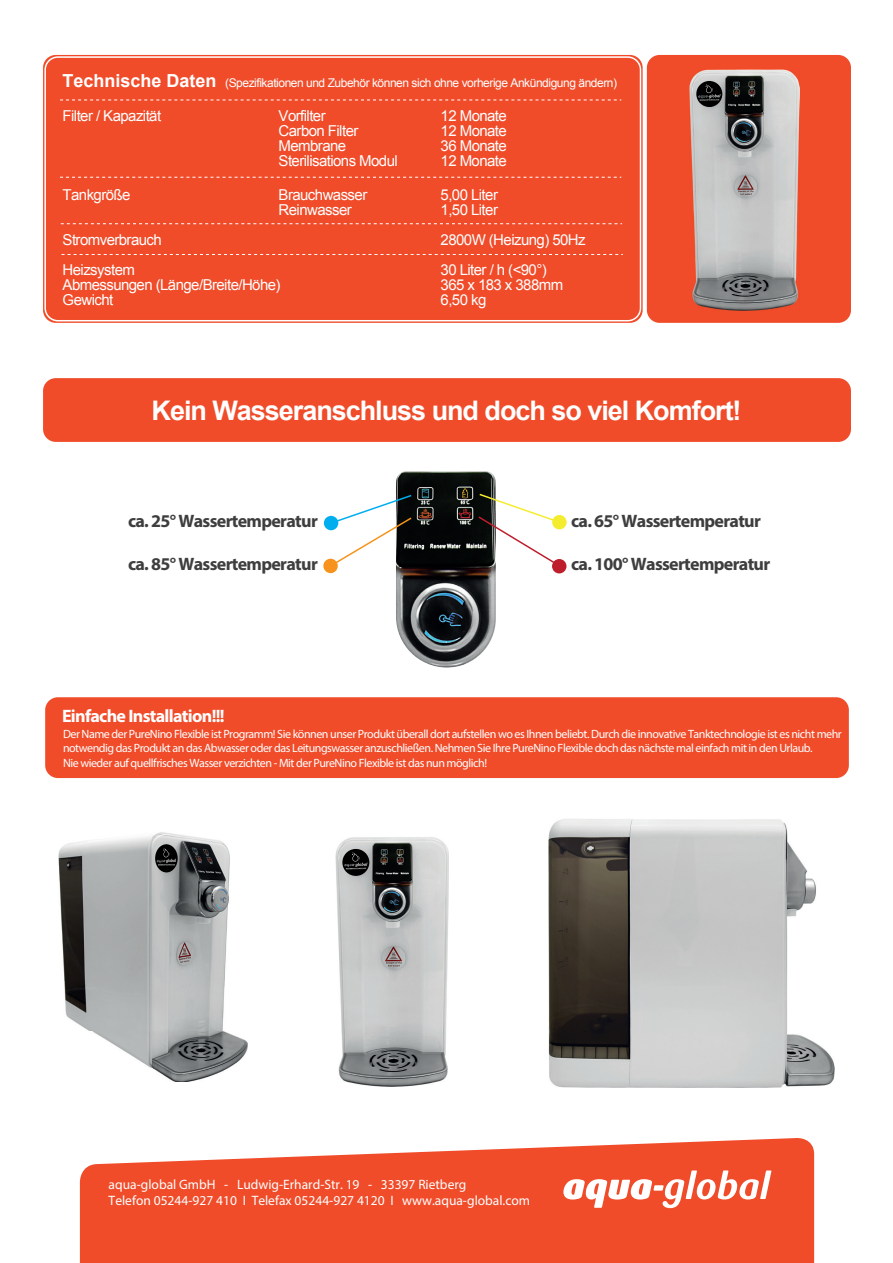
<style>
.page{position:relative;width:893px;height:1263px;background:#fff}
.page>*{position:absolute;margin:0;border:0;box-sizing:border-box;transform-origin:0 0}
.t1{font:700 27px "Arial";letter-spacing:-.04em;color:#fff}
.t2{font:700 18px "Myriad Pro";letter-spacing:-.04em;color:#3e3e3f}
.t3{font:700 18px "Myriad Pro";letter-spacing:-.04em;color:#fff}
.t4{font:15px "Arial";letter-spacing:-.04em;color:#fff}
.t5{font:13.65px/16.2px "Myriad Pro";color:#fff}
.t6{font:12px/14.4px "Myriad Pro";letter-spacing:-.04em;color:#fff}
.t7{font:12px "Arial";letter-spacing:-.04em;color:#fff}
.s1{font-weight:700;font-size:18px}
</style>
<div class="page">
<div style="left:45px;top:697px;width:804px;height:81px;background:#f04c2a;border-radius:13px"></div>
<div style="left:43px;top:378px;width:808px;height:64px;background:#f04c2a;border-radius:13px"></div>
<div style="left:647px;top:55px;width:204px;height:268px;background:#f04c2a;border-radius:13px"></div>
<div style="left:43px;top:55px;width:600px;height:268px;background:#f04c2a;border-radius:13px"></div>
<div style="left:44px;top:56px;width:597px;height:265px;border:2px solid #fff;border-radius:13px"></div>
<svg style="left:80px;top:1138px;width:734px;height:125px;background:#f16042"></svg>
<svg style="left:60px;top:100px;width:561px;height:1px"></svg>
<svg style="left:60px;top:177px;width:561px;height:1px"></svg>
<svg style="left:563px;top:1170px;width:208px;height:38px"></svg>
<svg style="left:61px;top:223px;width:561px;height:1px"></svg>
<svg style="left:62px;top:254px;width:561px;height:1px"></svg>
<img style="left:396px;top:471px;width:100px;height:196px">
<svg style="left:329px;top:494px;width:84px;height:74px"></svg>
<svg style="left:477px;top:492px;width:84px;height:76px"></svg>
<div style="left:325px;top:517px;width:12px;height:12px;background:#00aeef;border-radius:50%"></div>
<div style="left:324px;top:516px;width:14px;height:14px;border:2px solid #00aeef;border-radius:50%"></div>
<div style="left:324px;top:559px;width:13px;height:13px;background:#f7931d;border-radius:50%"></div>
<div style="left:323px;top:559px;width:15px;height:14px;border:2px solid #f7931d;border-radius:50%"></div>
<div style="left:553px;top:516px;width:13px;height:13px;background:#f4ed2f;border-radius:50%"></div>
<div style="left:552px;top:515px;width:15px;height:14px;border:2px solid #f4ed2f;border-radius:50%"></div>
<div style="left:553px;top:560px;width:13px;height:13px;background:#be1d2c;border-radius:50%"></div>
<div style="left:552px;top:559px;width:14px;height:14px;border:2px solid #be1d2c;border-radius:50%"></div>
<img style="left:59px;top:832px;width:188px;height:250px">
<svg style="left:155px;top:844px;width:23px;height:28px"></svg>
<img style="left:335px;top:837px;width:114px;height:249px">
<svg style="left:342px;top:849px;width:27px;height:27px"></svg>
<img style="left:548px;top:819px;width:286px;height:269px">
<img style="left:689px;top:69px;width:110px;height:241px">
<svg style="left:696px;top:81px;width:26px;height:26px"></svg>
<p class="t7" style="left:63px;top:75px;width:556px"><span class="s1">Technische Daten</span> (Spezifikationen und Zubehör können sich ohne vorherige Ankündigung ändern)</p>
<p class="t4" style="left:63px;top:106px;width:100px">Filter / Kapazität</p>
<p class="t4" style="left:279px;top:106px;width:49px">Vorfilter</p>
<p class="t4" style="left:441px;top:106px;width:68px">12 Monate</p>
<p class="t4" style="left:279px;top:121px;width:81px">Carbon Filter</p>
<p class="t4" style="left:441px;top:121px;width:68px">12 Monate</p>
<p class="t4" style="left:279px;top:136px;width:69px">Membrane</p>
<p class="t4" style="left:441px;top:136px;width:68px">36 Monate</p>
<p class="t4" style="left:279px;top:151px;width:121px">Sterilisations Modul</p>
<p class="t4" style="left:441px;top:151px;width:68px">12 Monate</p>
<p class="t4" style="left:63px;top:184px;width:69px">Tankgröße</p>
<p class="t4" style="left:279px;top:184px;width:90px">Brauchwasser</p>
<p class="t4" style="left:441px;top:184px;width:59px">5,00 Liter</p>
<p class="t4" style="left:279px;top:199px;width:75px">Reinwasser</p>
<p class="t4" style="left:441px;top:199px;width:59px">1,50 Liter</p>
<p class="t4" style="left:63px;top:229px;width:101px">Stromverbrauch</p>
<p class="t4" style="left:441px;top:229px;width:147px">2800W (Heizung) 50Hz</p>
<p class="t4" style="left:63px;top:259px;width:74px">Heizsystem</p>
<p class="t4" style="left:441px;top:259px;width:108px">30 Liter / h (&lt;90°)</p>
<p class="t4" style="left:63px;top:274px;width:220px">Abmessungen (Länge/Breite/Höhe)</p>
<p class="t4" style="left:441px;top:274px;width:124px">365 x 183 x 388mm</p>
<p class="t4" style="left:63px;top:289px;width:52px">Gewicht</p>
<p class="t4" style="left:441px;top:289px;width:47px">6,50 kg</p>
<h1 class="t1" style="left:152px;top:393px;width:591px">Kein Wasseranschluss und doch so viel Komfort!</h1>
<h2 class="t2" style="left:128px;top:509px;width:191px">ca. 25° Wassertemperatur</h2>
<h2 class="t2" style="left:128px;top:553px;width:191px">ca. 85° Wassertemperatur</h2>
<h2 class="t2" style="left:571px;top:509px;width:191px">ca. 65° Wassertemperatur</h2>
<h2 class="t2" style="left:571px;top:552px;width:201px">ca. 100° Wassertemperatur</h2>
<h2 class="t3" style="left:62px;top:704px;width:164px">Einfache Installation!!!</h2>
<p class="t6" style="left:63px;top:726px;width:780px">Der Name der PureNino Flexible ist Programm! Sie können unser Produkt überall dort aufstellen wo es Ihnen beliebt. Durch die innovative Tanktechnologie ist es nicht mehr notwendig das Produkt an das Abwasser oder das Leitungswasser anzuschließen. Nehmen Sie Ihre PureNino Flexible doch das nächste mal einfach mit in den Urlaub.<br>Nie wieder auf quellfrisches Wasser verzichten - Mit der PureNino Flexible ist das nun möglich!</p>
<p class="t5" style="left:109px;top:1175px;width:423px">aqua-global GmbH - Ludwig-Erhard-Str. 19 - 33397 Rietberg<br>Telefon 05244-927 410 I Telefax 05244-927 4120 I www.aqua-global.com</p>
</div>
